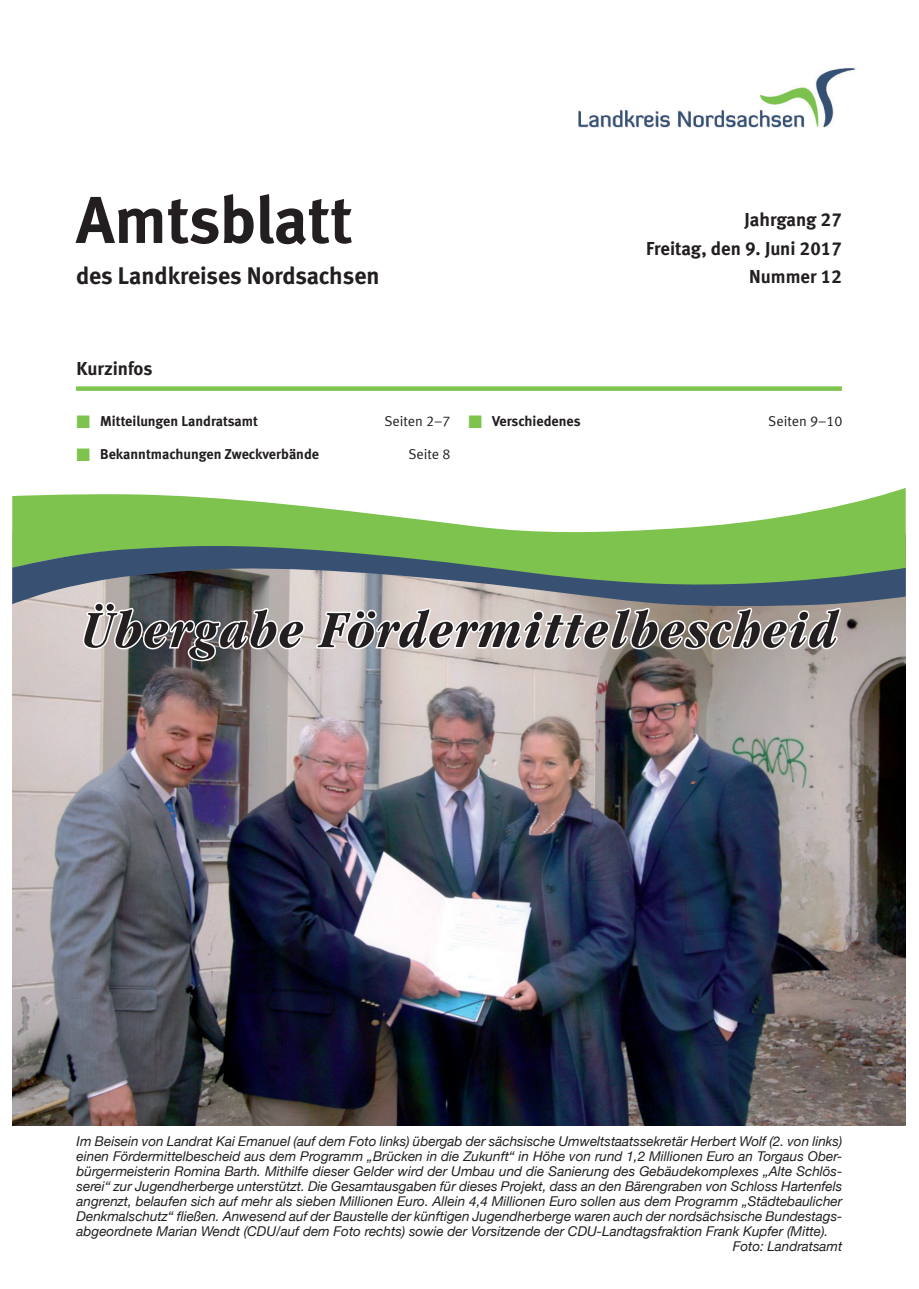
<style>
.page{position:relative;width:919px;height:1289px;background:#fff}
.page>*{position:absolute;margin:0;border:0;box-sizing:border-box;transform-origin:0 0}
.t1{font:66px "Meta Bold LF";color:#231f20}
.t2{font:italic 700 condensed 54px "Garamond";letter-spacing:.03em;color:#231f20}
.t3{font:24px "Meta Bold LF";color:#231f20}
.t4{font:18.75px/28.5px "Meta Bold LF";color:#231f20;text-align:right}
.t5{font:14.25px "Meta Bold LF";color:#231f20}
.t6{font:14.25px "Meta Normal LF";color:#231f20}
.t7{font:italic 13.5px "Helvetica Neue";color:#231f20}
.s1{color:#7dc34e}
</style>
<div class="page">
<img style="left:13px;top:607px;width:892px;height:518px">
<img style="left:578px;top:68px;width:280px;height:59px">
<svg style="left:12px;top:488px;width:893px;height:55px;fill:#7dc34e"></svg>
<svg style="left:12px;top:543px;width:893px;height:64px"></svg>
<div style="left:76px;top:386px;width:765px;height:5px;background:#7dc34e"></div>
<svg style="left:81px;top:601px;width:225px;height:61px"></svg>
<svg style="left:314px;top:606px;width:528px;height:45px"></svg>
<h1 class="t1" style="left:76px;top:181px;width:278px">Amtsblatt</h1>
<h3 class="t3" style="left:76px;top:261px;width:305px">des Landkreises Nordsachsen</h3>
<h3 class="t4" style="left:646px;top:205px;width:197px">Jahrgang 27<br>Freitag, den 9. Juni 2017<br>Nummer 12</h3>
<h3 class="t4" style="left:77px;top:354px;width:77px">Kurzinfos</h3>
<p class="t5" style="left:77px;top:412px;width:183px"><span class="s1">■</span> Mitteilungen Landratsamt</p>
<p class="t6" style="left:384px;top:413px;width:68px">Seiten 2–7</p>
<p class="t5" style="left:77px;top:445px;width:244px"><span class="s1">■</span> Bekanntmachungen Zweckverbände</p>
<p class="t6" style="left:408px;top:446px;width:43px">Seite 8</p>
<p class="t5" style="left:468px;top:412px;width:113px"><span class="s1">■</span> Verschiedenes</p>
<p class="t6" style="left:768px;top:413px;width:76px">Seiten 9–10</p>
<h2 class="t2" style="left:82px;top:599px;width:756px">Übergabe Fördermittelbescheid</h2>
<p class="t7" style="left:77px;top:1131px;width:767px">Im Beisein von Landrat Kai Emanuel (auf dem Foto links) übergab der sächsische Umweltstaatssekretär Herbert Wolf (2. von links)</p>
<p class="t7" style="left:77px;top:1146px;width:767px">einen Fördermittelbescheid aus dem Programm „Brücken in die Zukunft“ in Höhe von rund 1,2 Millionen Euro an Torgaus Ober-</p>
<p class="t7" style="left:77px;top:1161px;width:767px">bürgermeisterin Romina Barth. Mithilfe dieser Gelder wird der Umbau und die Sanierung des Gebäudekomplexes „Alte Schlös-</p>
<p class="t7" style="left:77px;top:1176px;width:767px">serei“ zur Jugendherberge unterstützt. Die Gesamtausgaben für dieses Projekt, dass an den Bärengraben von Schloss Hartenfels</p>
<p class="t7" style="left:77px;top:1191px;width:767px">angrenzt, belaufen sich auf mehr als sieben Millionen Euro. Allein 4,4 Millionen Euro sollen aus dem Programm „Städtebaulicher</p>
<p class="t7" style="left:77px;top:1206px;width:767px">Denkmalschutz“ fließen. Anwesend auf der Baustelle der künftigen Jugendherberge waren auch der nordsächsische Bundestags-</p>
<p class="t7" style="left:77px;top:1221px;width:753px">abgeordnete Marian Wendt (CDU/auf dem Foto rechts) sowie der Vorsitzende der CDU-Landtagsfraktion Frank Kupfer (Mitte).</p>
<p class="t7" style="left:732px;top:1236px;width:111px">Foto: Landratsamt</p>
</div>
